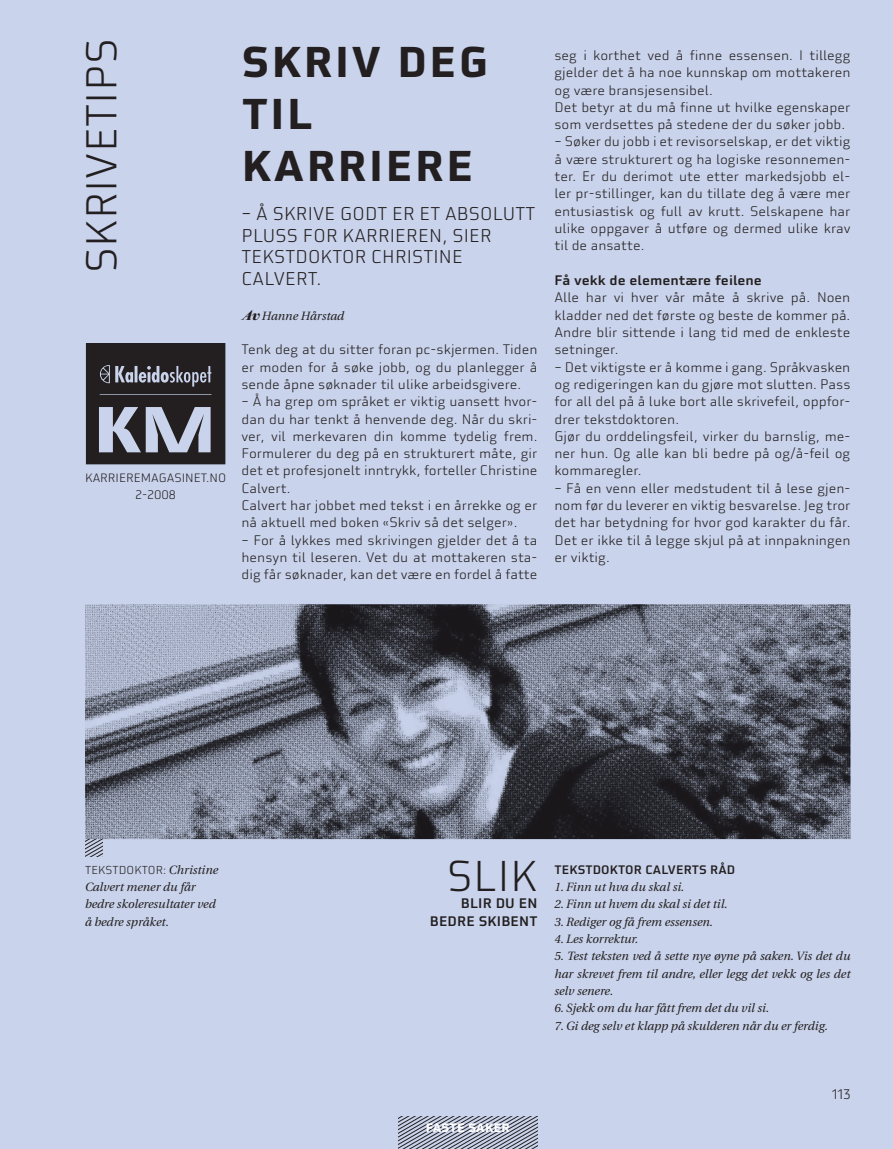
<style>
.page{position:relative;width:893px;height:1149px;background:#fff}
.page>*{position:absolute;margin:0;border:0;box-sizing:border-box;transform-origin:0 0}
.t1{font:700 42px/51.9px "Utility OT";letter-spacing:.06em;color:#231f20}
.t2{font:300 42px "Utility OT";letter-spacing:.01em;color:#231f20}
.t3{font:300 18px/21.6px "Utility OT";letter-spacing:.01em;color:#231f20}
.t4{font:300 13.5px/17.2px "Utility OT";color:#231f20;text-align:justify}
.t5{font:500 13.5px/17.2px "Utility OT";color:#231f20;text-align:right}
.t6{font:italic 12px/17.2px "Utopia";color:#231f20}
.t7{font:500 12px "Utility OT";letter-spacing:.01em;color:#231f20}
.t8{font:700 12px "Utility OT";letter-spacing:.01em;color:#fff}
.t9{font:300 12px "Utility OT";color:#231f20}
.t10{font:300 11.85px "Utility OT";color:#231f20}
.t11{font:300 11.25px "Utility OT";letter-spacing:.01em;color:#231f20}
.t12{font:300 10.5px "Utility OT";color:#231f20}
.s1{font-family:"Walbaum";font-weight:700;font-size:13.5px}
.s2{font-family:"Utopia";font-weight:400;font-style:italic;font-size:12px}
</style>
<div class="page">
<div style="left:0;top:0;width:893px;height:1148px;background:#c9d3eb"></div>
<svg style="left:398px;top:1116px;width:139px;height:32px"></svg>
<svg style="left:85px;top:838px;width:17px;height:18px"></svg>
<svg style="left:85px;top:604px;width:765px;height:234px;background:#666a78"></svg>
<svg style="left:86px;top:344px;width:139px;height:120px"></svg>
<h1 class="t2" style="left:78px;top:273px;width:236px;rotate:-90deg">SKRIVETIPS</h1>
<h1 class="t1" style="left:242px;top:36px;width:248px">SKRIV DEG<br>TIL<br>KARRIERE</h1>
<h2 class="t3" style="left:242px;top:203px;width:295px">– Å SKRIVE GODT ER ET ABSOLUTT<br>PLUSS FOR KARRIEREN, SIER<br>TEKSTDOKTOR CHRISTINE<br>CALVERT.</h2>
<p class="t6" style="left:242px;top:307px;width:104px"><span class="s1">Av</span> Hanne Hårstad</p>
<p class="t4" style="left:242px;top:341px;width:297px">Tenk deg at du sitter foran pc-skjermen. Tiden er moden for å søke jobb, og du planlegger å sende åpne søknader til ulike arbeidsgivere.</p>
<p class="t4" style="left:242px;top:393px;width:297px;text-align:left">– Å ha grep om språket er viktig uansett hvor&shy;dan du har tenkt å henvende deg. Når du skri&shy;ver, vil merkevaren din komme tydelig frem.<br>Formulerer du deg på en strukturert måte, gir det et profesjonelt inntrykk, forteller Christine Calvert.<br>Calvert har jobbet med tekst i en årrekke og er nå aktuell med boken «Skriv så det selger».</p>
<p class="t4" style="left:242px;top:531px;width:297px">– For å lykkes med skrivingen gjelder det å ta hensyn til leseren. Vet du at mottakeren sta&shy;dig får søknader, kan det være en fordel å fatte</p>
<p class="t10" style="left:85px;top:471px;width:143px">KARRIEREMAGASINET.NO</p>
<p class="t12" style="left:242px;top:472px;width:143px">UTDANNINGSMAGASINET.NO</p>
<p class="t9" style="left:136px;top:488px;width:42px">2-2008</p>
<p class="t4" style="left:554px;top:47px;width:297px;text-align:left">seg i korthet ved å finne essensen. I tillegg gjelder det å ha noe kunnskap om mottakeren og være bransjesensibel.<br>Det betyr at du må finne ut hvilke egenskaper som verdsettes på stedene der du søker jobb.</p>
<p class="t4" style="left:554px;top:133px;width:297px">– Søker du jobb i et revisorselskap, er det viktig å være strukturert og ha logiske resonnemen&shy;ter. Er du derimot ute etter markedsjobb el&shy;ler pr-stillinger, kan du tillate deg å være mer entusiastisk og full av krutt. Selskapene har ulike oppgaver å utføre og dermed ulike krav til de ansatte.</p>
<p class="t5" style="left:554px;top:271px;width:209px">Få vekk de elementære feilene</p>
<p class="t4" style="left:554px;top:289px;width:297px">Alle har vi hver vår måte å skrive på. Noen kladder ned det første og beste de kommer på.<br>Andre blir sittende i lang tid med de enkleste setninger.</p>
<p class="t4" style="left:554px;top:358px;width:297px;text-align:left">– Det viktigste er å komme i gang. Språkvasken og redigeringen kan du gjøre mot slutten. Pass for all del på å luke bort alle skrivefeil, oppfor&shy;drer tekstdoktoren.<br>Gjør du orddelingsfeil, virker du barnslig, me&shy;ner hun. Og alle kan bli bedre på og/å-feil og kommaregler.</p>
<p class="t4" style="left:554px;top:479px;width:297px">– Få en venn eller medstudent til å lese gjen&shy;nom før du leverer en viktig besvarelse. Jeg tror det har betydning for hvor god karakter du får.<br>Det er ikke til å legge skjul på at innpakningen er viktig.</p>
<p class="t11" style="left:85px;top:863px;width:135px">TEKSTDOKTOR: <span class="s2">Christine</span></p>
<p class="t6" style="left:85px;top:878px;width:132px">Calvert mener du får bedre skoleresultater ved å bedre språket.</p>
<h1 class="t2" style="left:447px;top:851px;width:92px">SLIK</h1>
<p class="t5" style="left:430px;top:894px;width:109px">BLIR DU EN<br>BEDRE SKIBENT</p>
<p class="t7" style="left:555px;top:861px;width:182px">TEKSTDOKTOR CALVERTS RÅD</p>
<p class="t6" style="left:554px;top:878px;width:131px">1. Finn ut hva du skal si.</p>
<p class="t6" style="left:554px;top:895px;width:175px">2. Finn ut hvem du skal si det til.</p>
<p class="t6" style="left:554px;top:912px;width:160px">3. Rediger og få frem essensen.</p>
<p class="t6" style="left:554px;top:930px;width:85px">4. Les korrektur.</p>
<p class="t6" style="left:554px;top:947px;width:297px;text-align:justify">5. Test teksten ved å sette nye øyne på saken. Vis det du har skrevet frem til andre, eller legg det vekk og les det selv senere.</p>
<p class="t6" style="left:554px;top:999px;width:216px">6. Sjekk om du har fått frem det du vil si.</p>
<p class="t6" style="left:554px;top:1016px;width:275px">7. Gi deg selv et klapp på skulderen når du er ferdig.</p>
<p class="t8" style="left:426px;top:1119px;width:85px">FASTE SAKER</p>
<p class="t4" style="left:832px;top:1085px;width:20px">113</p>
</div>
